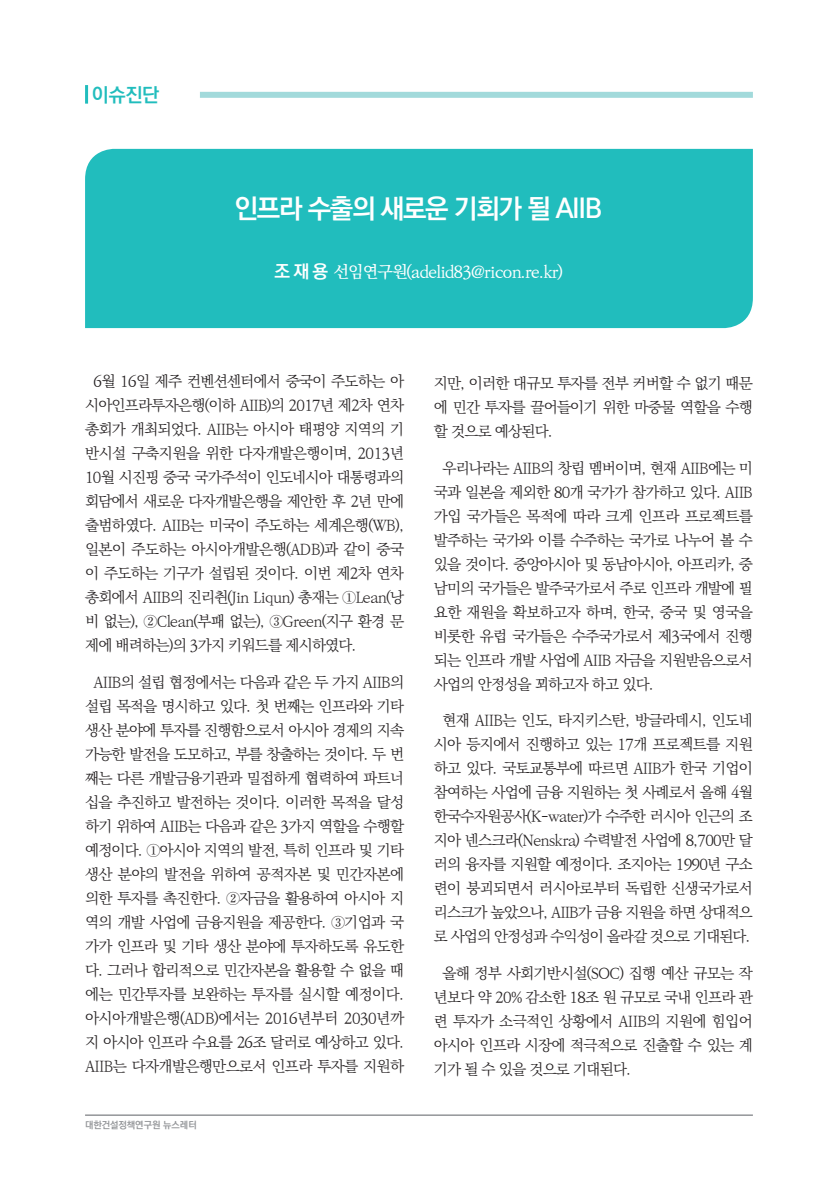
<style>
.page{position:relative;width:838px;height:1191px;background:#fff}
.page>*{position:absolute;margin:0;border:0;box-sizing:border-box;transform-origin:0 0}
.t1{font:700 27px "Ko Pub Dotum";letter-spacing:-.05em;color:#fff}
.t2{font:700 19.5px "Ko Pub Dotum";color:#21bdbd}
.t3{font:500 16.5px "Ko Pub Batang";letter-spacing:-.05em;color:#fff}
.t4{font:300 15px/24px "Ko Pub Batang";letter-spacing:-.05em;color:#231f20;text-align:justify}
.t5{font:700 9.6px "Ko Pub Dotum";color:#939598}
.s1{font-family:"Ko Pub Dotum";font-weight:700;font-size:18px}
</style>
<div class="page">
<div style="left:85px;top:149px;width:668px;height:179px;background:#21bdbd"></div>
<hr style="left:85px;top:85px;width:3px;height:19px;background:#21bdbd">
<div style="left:200px;top:92px;width:553px;height:6px;background:#a2dadb"></div>
<hr style="left:85px;top:1114px;width:668px;height:2px;background:#939598">
<h2 class="t2" style="left:92px;top:85px;width:69px">이슈진단</h2>
<h1 class="t1" style="left:235px;top:195px;width:369px">인프라 수출의 새로운 기회가 될 AIIB</h1>
<p class="t3" style="left:274px;top:263px;width:290px"><span class="s1">조 재 용</span> 선임연구원(adelid83@ricon.re.kr)</p>
<p class="t4" style="left:85px;top:370px;width:320px;text-indent:9px">6월 16일 제주 컨벤션센터에서 중국이 주도하는 아 시아인프라투자은행(이하 AIIB)의 2017년 제2차 연차 총회가 개최되었다. AIIB는 아시아 태평양 지역의 기 반시설 구축지원을 위한 다자개발은행이며, 2013년 10월 시진핑 중국 국가주석이 인도네시아 대통령과의 회담에서 새로운 다자개발은행을 제안한 후 2년 만에 출범하였다. AIIB는 미국이 주도하는 세계은행(WB), 일본이 주도하는 아시아개발은행(ADB)과 같이 중국 이 주도하는 기구가 설립된 것이다. 이번 제2차 연차 총회에서 AIIB의 진리췬(Jin Liqun) 총재는 ①Lean(낭 비 없는), ②Clean(부패 없는), ③Green(지구 환경 문 제에 배려하는)의 3가지 키워드를 제시하였다.</p>
<p class="t4" style="left:85px;top:671px;width:321px;text-align:center">AIIB의 설립 협정에서는 다음과 같은 두 가지 AIIB의 설립 목적을 명시하고 있다. 첫 번째는 인프라와 기타 생산 분야에 투자를 진행함으로서 아시아 경제의 지속 가능한 발전을 도모하고, 부를 창출하는 것이다. 두 번 째는 다른 개발금융기관과 밀접하게 협력하여 파트너 십을 추진하고 발전하는 것이다. 이러한 목적을 달성 하기 위하여 AIIB는 다음과 같은 3가지 역할을 수행할 예정이다. ①아시아 지역의 발전, 특히 인프라 및 기타 생산 분야의 발전을 위하여 공적자본 및 민간자본에 의한 투자를 촉진한다. ②자금을 활용하여 아시아 지 역의 개발 사업에 금융지원을 제공한다. ③기업과 국 가가 인프라 및 기타 생산 분야에 투자하도록 유도한 다. 그러나 합리적으로 민간자본을 활용할 수 없을 때 에는 민간투자를 보완하는 투자를 실시할 예정이다. 아시아개발은행(ADB)에서는 2016년부터 2030년까 지 아시아 인프라 수요를 26조 달러로 예상하고 있다.<br>AIIB는 다자개발은행만으로서 인프라 투자를 지원하</p>
<p class="t5" style="left:85px;top:1120px;width:113px">대한건설정책연구원 뉴스레터</p>
<p class="t4" style="left:434px;top:371px;width:320px">지만, 이러한 대규모 투자를 전부 커버할 수 없기 때문 에 민간 투자를 끌어들이기 위한 마중물 역할을 수행 할 것으로 예상된다.</p>
<p class="t4" style="left:434px;top:456px;width:320px;text-indent:9px">우리나라는 AIIB의 창립 멤버이며, 현재 AIIB에는 미 국과 일본을 제외한 80개 국가가 참가하고 있다. AIIB 가입 국가들은 목적에 따라 크게 인프라 프로젝트를 발주하는 국가와 이를 수주하는 국가로 나누어 볼 수 있을 것이다. 중앙아시아 및 동남아시아, 아프리카, 중 남미의 국가들은 발주국가로서 주로 인프라 개발에 필 요한 재원을 확보하고자 하며, 한국, 중국 및 영국을 비롯한 유럽 국가들은 수주국가로서 제3국에서 진행 되는 인프라 개발 사업에 AIIB 자금을 지원받음으로서 사업의 안정성을 꾀하고자 하고 있다.</p>
<p class="t4" style="left:434px;top:709px;width:320px;text-align:center">현재 AIIB는 인도, 타지키스탄, 방글라데시, 인도네 시아 등지에서 진행하고 있는 17개 프로젝트를 지원 하고 있다. 국토교통부에 따르면 AIIB가 한국 기업이 참여하는 사업에 금융 지원하는 첫 사례로서 올해 4월 한국수자원공사(K-water)가 수주한 러시아 인근의 조 지아 넨스크라(Nenskra) 수력발전 사업에 8,700만 달 러의 융자를 지원할 예정이다. 조지아는 1990년 구소 련이 붕괴되면서 러시아로부터 독립한 신생국가로서 리스크가 높았으나, AIIB가 금융 지원을 하면 상대적으 로 사업의 안정성과 수익성이 올라갈 것으로 기대된다.</p>
<p class="t4" style="left:434px;top:962px;width:320px;text-indent:9px">올해 정부 사회기반시설(SOC) 집행 예산 규모는 작 년보다 약 20% 감소한 18조 원 규모로 국내 인프라 관 련 투자가 소극적인 상황에서 AIIB의 지원에 힘입어 아시아 인프라 시장에 적극적으로 진출할 수 있는 계 기가 될 수 있을 것으로 기대된다.</p>
</div>
